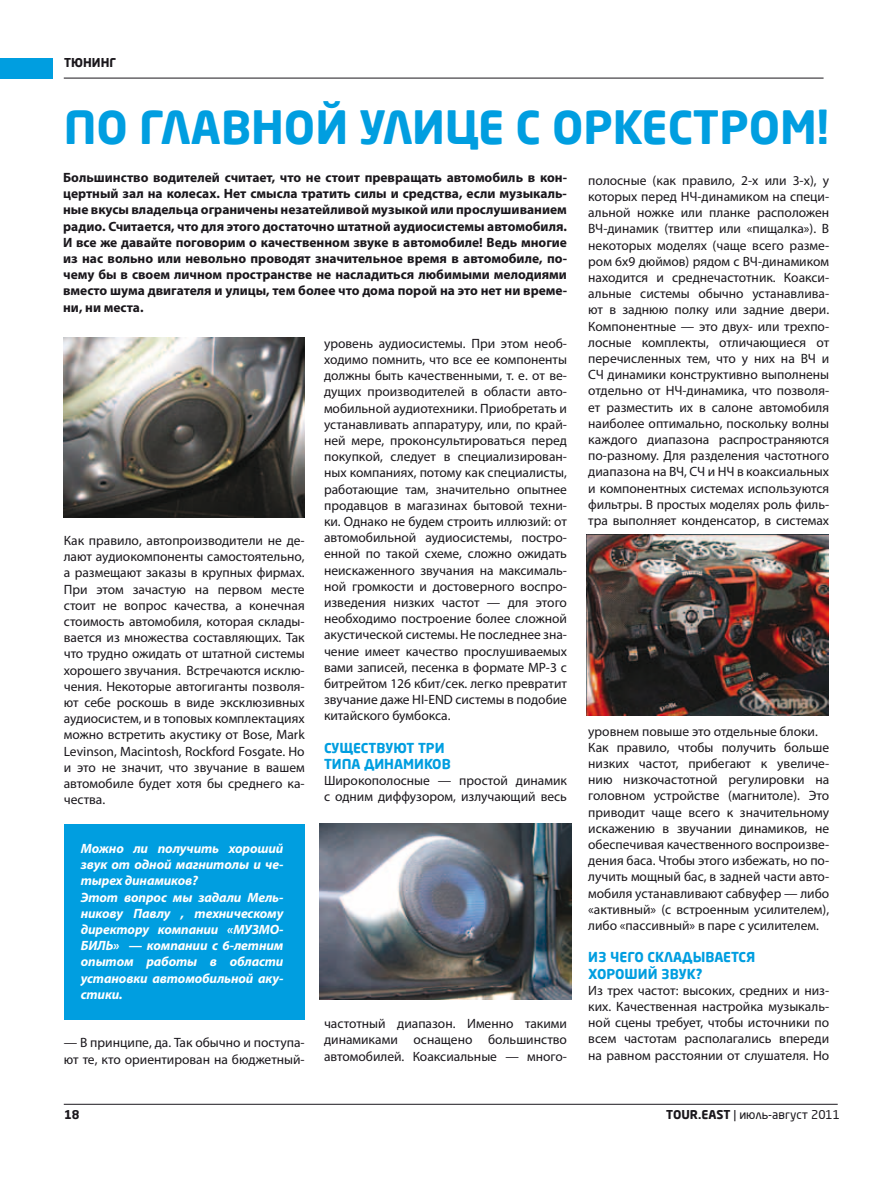
<style>
.page{position:relative;width:893px;height:1178px;background:#fff}
.page>*{position:absolute;margin:0;border:0;box-sizing:border-box;transform-origin:0 0}
.t1{font:700 45px "Neo Sans Pro";letter-spacing:-.015em;color:#009ee0}
.t2{font:13.5px/16.2px "Myriad Pro";color:#1a171c;text-align:justify}
.t3{font:700 13.5px/16.2px "Myriad Pro";color:#1a171c;text-align:justify}
.t4{font:italic 700 13.5px/16.2px "Myriad Pro";letter-spacing:-.01em;color:#fff}
.t5{font:700 13.5px/16.2px "Neo Sans Pro";color:#009ee0}
.t6{font:700 12px "Neo Sans Pro";color:#1a171c}
.t7{font:12px "Neo Sans Pro";color:#1a171c}
</style>
<div class="page">
<hr style="left:64px;top:1104px;width:774px;height:1px;background:#1a171c">
<hr style="left:64px;top:78px;width:759px;height:1px;background:#1a171c">
<div style="left:0;top:58px;width:53px;height:20px;background:#009ee0"></div>
<div style="left:64px;top:824px;width:241px;height:196px;background:#009ee0"></div>
<img style="left:64px;top:338px;width:240px;height:180px">
<img style="left:587px;top:535px;width:241px;height:180px">
<img style="left:320px;top:824px;width:251px;height:175px">
<p class="t6" style="left:64px;top:55px;width:52px">ТЮНИНГ</p>
<h1 class="t1" style="left:64px;top:98px;width:129px">По главно</h1>
<h1 class="t1" style="left:315px;top:98px;width:73px">й ули</h1>
<h1 class="t1" style="left:445px;top:98px;width:137px">цесоркестром</h1>
<h1 class="t1" style="left:817px;top:98px;width:14px">!</h1>
<p class="t3" style="left:63px;top:169px;width:505px">Большинство водителей считает, что не стоит превращать автомобиль в кон&shy;цертный зал на колесах. Нет смысла тратить силы и средства, если музыкаль&shy;ные вкусы владельца ограничены незатейливой музыкой или прослушиванием радио. Считается, что для этого достаточно штатной аудиосистемы автомобиля.<br>И все же давайте поговорим о качественном звуке в автомобиле! Ведь многие из нас вольно или невольно проводят значительное время в автомобиле, по&shy;чему бы в своем личном пространстве не насладиться любимыми мелодиями вместо шума двигателя и улицы, тем более что дома порой на это нет ни време&shy;ни, ни места.</p>
<p class="t2" style="left:324px;top:335px;width:245px">уровень аудиосистемы. При этом необ&shy;ходимо помнить, что все ее компоненты должны быть качественными, т. е. от ве&shy;дущих производителей в области авто&shy;мобильной аудиотехники. Приобретать и устанавливать аппаратуру, или, по край&shy;ней мере, проконсультироваться перед покупкой, следует в специализирован&shy;ных компаниях, потому как специалисты, работающие там, значительно опытнее продавцов в магазинах бытовой техни&shy;ки. Однако не будем строить иллюзий: от автомобильной аудиосистемы, постро&shy;енной по такой схеме, сложно ожидать неискаженного звучания на максималь&shy;ной громкости и достоверного воспро&shy;изведения низких частот — для этого необходимо построение более сложной акустической системы. Не последнее зна&shy;чение имеет качество прослушиваемых вами записей, песенка в формате МР-3 с битрейтом 126 кбит/сек. легко превратит звучание даже HI-END системы в подобие китайского бумбокса.</p>
<p class="t5" style="left:324px;top:739px;width:39px">Существуют</p>
<p class="t5" style="left:418px;top:739px;width:10px">три</p>
<p class="t5" style="left:324px;top:755px;width:11px">типа</p>
<p class="t5" style="left:364px;top:755px;width:11px">динамиков</p>
<p class="t2" style="left:324px;top:772px;width:245px">Широкополосные — простой динамик с одним диффузором, излучающий весь</p>
<p class="t2" style="left:588px;top:172px;width:242px">полосные (как правило, 2-х или 3-х), у которых перед НЧ-динамиком на специ&shy;альной ножке или планке расположен ВЧ-динамик (твиттер или «пищалка»). В некоторых моделях (чаще всего разме&shy;ром 6х9 дюймов) рядом с ВЧ-динамиком находится и среднечастотник. Коакси&shy;альные системы обычно устанавлива&shy;ют в заднюю полку или задние двери.<br>Компонентные — это двух- или трехпо&shy;лосные комплекты, отличающиеся от перечисленных тем, что у них на ВЧ и СЧ динамики конструктивно выполнены отдельно от НЧ-динамика, что позволя&shy;ет разместить их в салоне автомобиля наиболее оптимально, поскольку волны каждого диапазона распространяются по-разному. Для разделения частотного диапазона на ВЧ, СЧ и НЧ в коаксиальных и компонентных системах используются фильтры. В простых моделях роль филь&shy;тра выполняет конденсатор, в системах</p>
<p class="t2" style="left:64px;top:532px;width:242px">Как правило, автопроизводители не де&shy;лают аудиокомпоненты самостоятельно, а размещают заказы в крупных фирмах.<br>При этом зачастую на первом месте стоит не вопрос качества, а конечная стоимость автомобиля, которая склады&shy;вается из множества составляющих. Так что трудно ожидать от штатной системы хорошего звучания. Встречаются исклю&shy;чения. Некоторые автогиганты позволя&shy;ют себе роскошь в виде эксклюзивных аудиосистем, и в топовых комплектациях можно встретить акустику от Bose, Mark Levinson, Macintosh, Rockford Fosgate. Но и это не значит, что звучание в вашем автомобиле будет хотя бы среднего ка&shy;чества.</p>
<p class="t4" style="left:81px;top:840px;width:204px">Можно ли получить хороший звук от одной магнитолы и че&shy;тырех динамиков?<br>Этот вопрос мы задали Мель&shy;никову Павлу , техническому директору компании «МУЗМО-<br>БИЛЬ» — компании с 6-летним опытом работы в области установки автомобильной аку&shy;стики.</p>
<p class="t2" style="left:64px;top:1034px;width:242px">— В принципе, да. Так обычно и поступа&shy;ют те, кто ориентирован на бюджетный-</p>
<p class="t2" style="left:588px;top:723px;width:242px;text-align:left">уровнем повыше это отдельные блоки.<br>Как правило, чтобы получить больше низких частот, прибегают к увеличе&shy;нию низкочастотной регулировки на головном устройстве (магнитоле). Это приводит чаще всего к значительному искажению в звучании динамиков, не обеспечивая качественного воспроизве&shy;дения баса. Чтобы этого избежать, но по&shy;лучить мощный бас, в задней части авто&shy;мобиля устанавливают сабвуфер — либо «активный» (с встроенным усилителем), либо «пассивный» в паре с усилителем.</p>
<p class="t5" style="left:588px;top:949px;width:70px">Из чего складывается хороши</p>
<p class="t5" style="left:648px;top:965px;width:32px">й звук</p>
<p class="t5" style="left:696px;top:965px;width:8px">?</p>
<p class="t2" style="left:588px;top:982px;width:242px">Из трех частот: высоких, средних и низ&shy;ких. Качественная настройка музыкаль&shy;ной сцены требует, чтобы источники по всем частотам располагались впереди на равном расстоянии от слушателя. Но</p>
<p class="t2" style="left:324px;top:1015px;width:244px">частотный диапазон. Именно такими динамиками оснащено большинство автомобилей. Коаксиальные — много-</p>
<p class="t6" style="left:64px;top:1107px;width:17px">18</p>
<p class="t6" style="left:666px;top:1107px;width:9px">TOUR</p>
<p class="t6" style="left:698px;top:1107px;width:12px">.EAST</p>
<p class="t7" style="left:733px;top:1107px;width:108px">| июль-август 2011</p>
</div>
